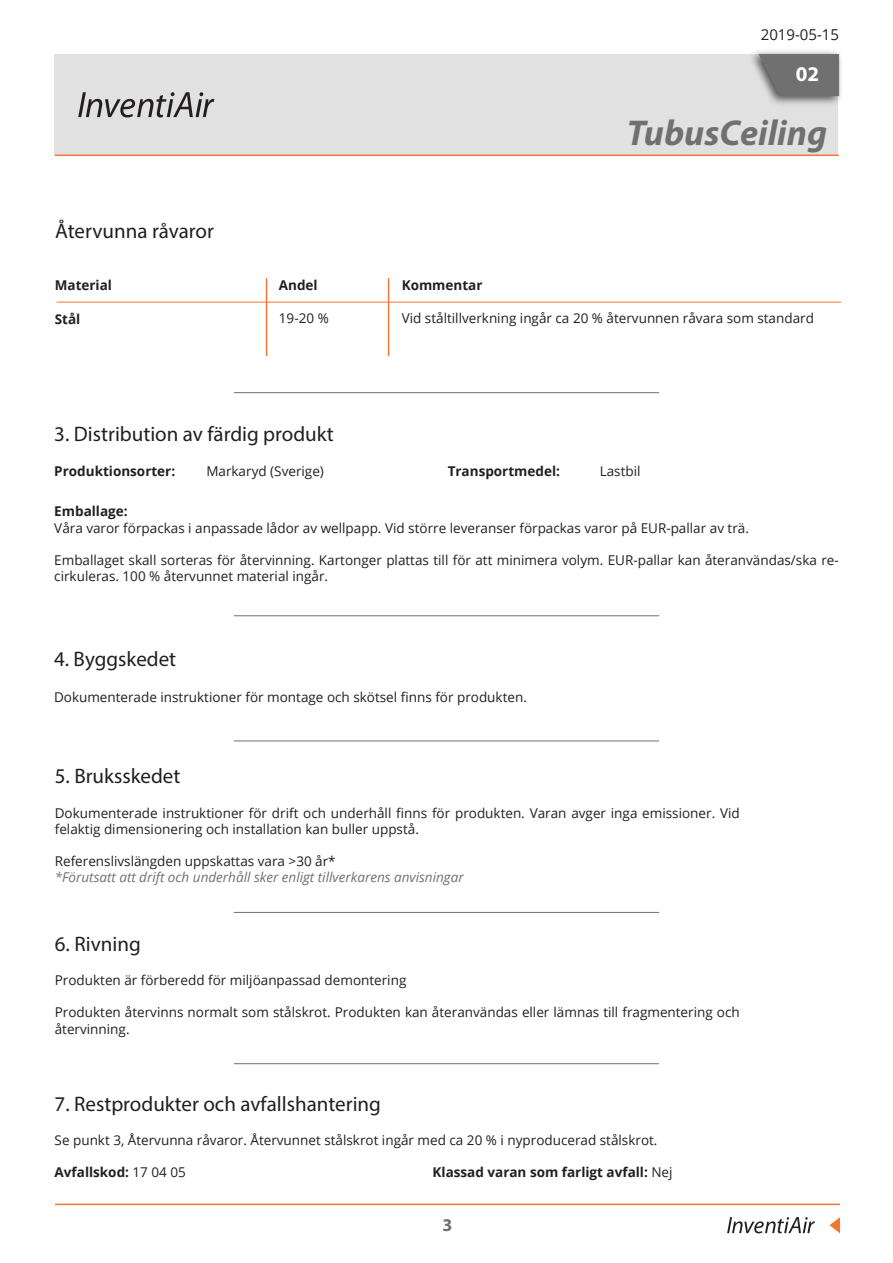
<style>
.page{position:relative;width:893px;height:1263px;background:#fff}
.page>*{position:absolute;margin:0;border:0;box-sizing:border-box;transform-origin:0 0}
.t1{font:italic 700 36px "Myriad Pro";color:#707070}
.t2{font:21px "Myriad Pro";color:#231f20}
.t3{font:700 21px "Myriad Pro";color:#fff}
.t4{font:700 18px "Myriad Pro";color:#707070}
.t5{font:15px "Open Sans";color:#231f20}
.t6{font:13.5px/16.2px "Open Sans";color:#231f20}
.t7{font:700 13.5px "Open Sans";color:#231f20}
.t8{font:italic 13.5px "Open Sans";color:#707171}
.s1{font-family:"Helvetica";font-size:15px}
.s2{font-weight:400}
</style>
<div class="page">
<hr style="left:57px;top:302px;width:784px;height:1px;background:#f1782f">
<hr style="left:266px;top:278px;width:1px;height:78px;background:#f1782f">
<hr style="left:388px;top:278px;width:1px;height:78px;background:#f1782f">
<svg style="left:727px;top:1217px;width:88px;height:16px"></svg>
<svg style="left:829px;top:1217px;width:11px;height:16px"></svg>
<hr style="left:55px;top:1203px;width:785px;height:2px;background:#f1782f">
<div style="left:54px;top:54px;width:784px;height:101px;background:#e1e1e1"></div>
<svg style="left:78px;top:92px;width:136px;height:25px"></svg>
<div style="left:748px;top:48px;width:96px;height:58px;background:#231f20;opacity:.75"></div>
<svg style="left:759px;top:54px;width:80px;height:42px;background:#777"></svg>
<hr style="left:55px;top:155px;width:784px;height:1px;background:#f1782f">
<hr style="left:234px;top:740px;width:425px;height:1px;background:#707070">
<hr style="left:234px;top:615px;width:425px;height:1px;background:#707070">
<hr style="left:234px;top:392px;width:425px;height:1px;background:#707070">
<hr style="left:234px;top:912px;width:425px;height:1px;background:#707070">
<hr style="left:234px;top:1063px;width:425px;height:1px;background:#707070">
<p class="t5" style="left:761px;top:24px;width:80px">2019-05-15</p>
<p class="t2" style="left:55px;top:218px;width:160px">Återvunna råvaror</p>
<p class="t7" style="left:55px;top:275px;width:59px">Material</p>
<p class="t7" style="left:55px;top:309px;width:27px">Stål</p>
<p class="t7" style="left:279px;top:276px;width:40px">Andel</p>
<p class="t6" style="left:279px;top:309px;width:51px">19-20 %</p>
<p class="t3" style="left:796px;top:60px;width:25px">02</p>
<p class="t1" style="left:627px;top:109px;width:202px">TubusCeiling</p>
<p class="t7" style="left:402px;top:276px;width:82px">Kommentar</p>
<p class="t6" style="left:402px;top:309px;width:414px">Vid ståltillverkning ingår ca 20 % återvunnen råvara som standard</p>
<p class="t2" style="left:54px;top:421px;width:281px">3. Distribution av färdig produkt</p>
<p class="t7" style="left:54px;top:461px;width:122px">Produktionsorter:</p>
<p class="t7" style="left:448px;top:461px;width:114px">Transportmedel:</p>
<p class="t7" style="left:54px;top:502px;width:75px">Emballage:</p>
<p class="t6" style="left:54px;top:519px;width:696px">Våra varor förpackas i anpassade lådor av wellpapp. Vid större leveranser förpackas varor på EUR-pallar av trä.</p>
<p class="t6" style="left:54px;top:552px;width:786px">Emballaget skall sorteras för återvinning. Kartonger plattas till för att minimera volym. EUR-pallar kan återanvändas/ska re&shy;cirkuleras. 100 % återvunnet material ingår.</p>
<p class="t6" style="left:206px;top:462px;width:119px">Markaryd (Sverige)</p>
<p class="t6" style="left:600px;top:462px;width:42px">Lastbil</p>
<p class="t2" style="left:54px;top:646px;width:124px">4. Byggskedet</p>
<p class="t6" style="left:54px;top:689px;width:475px">Dokumenterade instruktioner för montage och skötsel finns för produkten<span class="s1">.</span></p>
<p class="t2" style="left:55px;top:763px;width:127px">5. Bruksskedet</p>
<p class="t6" style="left:55px;top:804px;width:686px">Dokumenterade instruktioner för drift och underhåll finns för produkten. Varan avger inga emissioner. Vid felaktig dimensionering och installation kan buller uppstå.</p>
<p class="t6" style="left:55px;top:853px;width:282px">Referenslivslängden uppskattas vara &gt;30 år*</p>
<p class="t8" style="left:55px;top:868px;width:410px">*Förutsatt att drift och underhåll sker enligt tillverkarens anvisningar</p>
<p class="t2" style="left:55px;top:931px;width:88px">6. Rivning</p>
<p class="t6" style="left:55px;top:971px;width:353px">Produkten är förberedd för miljöanpassad demontering</p>
<p class="t6" style="left:55px;top:1004px;width:686px">Produkten återvinns normalt som stålskrot. Produkten kan återanvändas eller lämnas till fragmentering och återvinning.</p>
<p class="t2" style="left:55px;top:1090px;width:328px">7. Restprodukter och avfallshantering</p>
<p class="t6" style="left:55px;top:1131px;width:604px">Se punkt 3, Återvunna råvaror. Återvunnet stålskrot ingår med ca 20 % i nyproducerad stålskrot.</p>
<p class="t7" style="left:55px;top:1163px;width:133px">Avfallskod: <span class="s2">17 04 05</span></p>
<p class="t7" style="left:433px;top:1163px;width:241px">Klassad varan som farligt avfall: <span class="s2">Nej</span></p>
<p class="t4" style="left:443px;top:1213px;width:11px">3</p>
</div>
